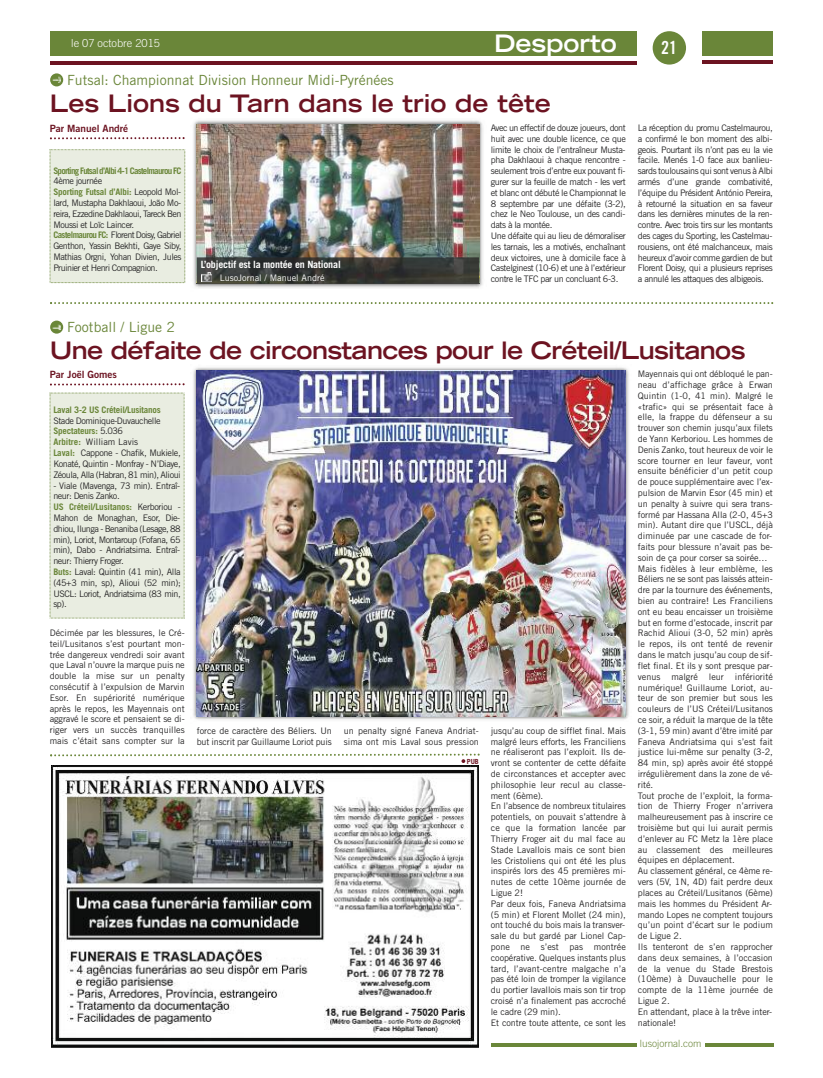
<style>
.page{position:relative;width:823px;height:1078px;background:#fff}
.page>*{position:absolute;margin:0;border:0;box-sizing:border-box;transform-origin:0 0}
.t1{font:700 expanded 24px "Trade Gothic LT";letter-spacing:-.025em;color:#6c1321}
.t2{font:700 expanded 24px "Trade Gothic LT";color:#6c1321}
.t3{font:700 expanded 24px "Trade Gothic LT";color:#fff}
.t4{font:18px "Trade Gothic LT Bold Cond Twenty";color:#fff}
.t5{font:14px "Trade Gothic LT";color:#6a8639}
.t6{font:300 11px "Trade Gothic LT";color:#fff}
.t7{font:700 10px "Trade Gothic LT";letter-spacing:-.015em;color:#fff}
.t8{font:10px "Trade Gothic LT Bold Two";color:#6c1321}
.t9{font:300 10px "Trade Gothic LT";color:#6a8639}
.t10{font:9px/10.8px "Trade Gothic LT";letter-spacing:-.01em;color:#272627}
.t11{font:9px/10.8px "Trade Gothic LT";letter-spacing:-.05em;color:#272627}
.t12{font:9px/10.8px "Trade Gothic LT";letter-spacing:-.045em;color:#272627}
.t13{font:700 9px "Trade Gothic LT";letter-spacing:-.08em;color:#6a8639}
.t14{font:700 9px "Trade Gothic LT";letter-spacing:-.02em;color:#6a8639}
.t15{font:9px "Trade Gothic LT";color:#fff}
.t16{font:700 7px "Trade Gothic LT";color:#6c1321}
.s1{font-weight:700;color:#6a8639}
</style>
<div class="page">
<div style="left:50px;top:31px;width:586px;height:25px;background:#6a8639"></div>
<hr style="left:50px;top:61px;width:586px;height:3px;background:#6c1321">
<div style="left:702px;top:31px;width:70px;height:25px;background:#6a8639"></div>
<hr style="left:702px;top:60px;width:70px;height:4px;background:#6c1321">
<div style="left:652px;top:31px;width:33px;height:34px;background:#6a8639;border-radius:50%"></div>
<img style="left:51px;top:765px;width:427px;height:282px">
<svg style="left:50px;top:753px;width:429px;height:9px"></svg>
<svg style="left:50px;top:73px;width:13px;height:13px"></svg>
<svg style="left:52px;top:75px;width:10px;height:8px"></svg>
<svg style="left:50px;top:302px;width:722px;height:2px"></svg>
<svg style="left:50px;top:137px;width:134px;height:2px"></svg>
<img style="left:193px;top:120px;width:290px;height:168px">
<img style="left:196px;top:124px;width:283px;height:160px">
<div style="left:50px;top:149px;width:135px;height:134px;background:#e9ede1"></div>
<div style="left:50px;top:392px;width:135px;height:226px;background:#e9ede1"></div>
<img style="left:197px;top:257px;width:281px;height:26px">
<svg style="left:201px;top:272px;width:10px;height:9px"></svg>
<svg style="left:50px;top:320px;width:13px;height:13px"></svg>
<svg style="left:52px;top:322px;width:10px;height:8px"></svg>
<svg style="left:50px;top:383px;width:134px;height:2px"></svg>
<img style="left:193px;top:367px;width:436px;height:353px">
<img style="left:197px;top:370px;width:427px;height:346px">
<svg style="left:491px;top:1043px;width:145px;height:3px"></svg>
<svg style="left:705px;top:1043px;width:67px;height:3px"></svg>
<p class="t6" style="left:71px;top:37px;width:90px">le 07 octobre 2015</p>
<h3 class="t5" style="left:67px;top:72px;width:328px">Futsal: Championnat Division Honneur Midi-Pyrénées</h3>
<h1 class="t3" style="left:494px;top:28px;width:124px">Desporto</h1>
<h2 class="t4" style="left:660px;top:37px;width:17px">21</h2>
<h1 class="t2" style="left:50px;top:87px;width:502px">Les Lions du Tarn dans le trio de tête</h1>
<p class="t8" style="left:50px;top:122px;width:80px">Par Manuel André</p>
<p class="t13" style="left:53px;top:165px;width:129px">Sporting Futsal d’Albi 4-1 Castelmaurou FC</p>
<p class="t11" style="left:53px;top:176px;width:129px">4ème journée<br><span class="s1">Sporting Futsal d’Albi:</span> Leopold Mol&shy;lard, Mustapha Dakhlaoui, João Mo&shy;reira, Ezzedine Dakhlaoui, Tareck Ben<br>Moussi et Loïc Laincer.<br><span class="s1">Castelmaurou FC:</span> Florent Doisy, Gabriel<br>Genthon, Yassin Bekhti, Gaye Siby,<br>Mathias Orgni, Yohan Divien, Jules<br>Pruinier et Henri Compagnion.</p>
<p class="t7" style="left:200px;top:258px;width:141px">L’objectif est la montée en National</p>
<p class="t15" style="left:219px;top:273px;width:106px">LusoJornal / Manuel André</p>
<p class="t12" style="left:490px;top:122px;width:136px">Avec un effectif de douze joueurs, dont huit avec une double licence, ce que limite le choix de l’entraîneur Musta&shy;pha Dakhlaoui à chaque rencontre - seulement trois d’entre eux pouvant fi&shy;gurer sur la feuille de match - les vert et blanc ont débuté le Championnat le 8 septembre par une défaite (3-2), chez le Neo Toulouse, un des candi&shy;dats à la montée.<br>Une défaite qui au lieu de démoraliser les tarnais, les a motivés, enchaînant deux victoires, une à domicile face à Castelginest (10-6) et une à l’extérieur contre le TFC par un concluant 6-3.</p>
<p class="t10" style="left:637px;top:122px;width:136px;text-align:justify">La réception du promu Castelmaurou, a confirmé le bon moment des albi&shy;geois. Pourtant ils n’ont pas eu la vie facile. Menés 1-0 face aux banlieu&shy;sards toulousains qui sont venus à Albi armés d’une grande combativité, l’équipe du Président António Pereira, à retourné la situation en sa faveur dans les dernières minutes de la ren&shy;contre. Avec trois tirs sur les montants des cages du Sporting, les Castelmau&shy;rousiens, ont été malchanceux, mais heureux d’avoir comme gardien de but Florent Doisy, qui a plusieurs reprises a annulé les attaques des albigeois.</p>
<h3 class="t5" style="left:67px;top:319px;width:109px">Football / Ligue 2</h3>
<p class="t8" style="left:50px;top:368px;width:69px">Par Joël Gomes</p>
<h1 class="t1" style="left:50px;top:334px;width:696px">Une défaite de circonstances pour le Créteil/Lusitanos</h1>
<p class="t10" style="left:637px;top:368px;width:136px">Mayennais qui ont débloqué le pan&shy;neau d’affichage grâce à Erwan<br>Quintin (1-0, 41 min). Malgré le «trafic» qui se présentait face à elle, la frappe du défenseur a su trouver son chemin jusqu’aux filets de Yann Kerboriou. Les hommes de<br>Denis Zanko, tout heureux de voir le score tourner en leur faveur, vont ensuite bénéficier d’un petit coup de pouce supplémentaire avec l’ex&shy;pulsion de Marvin Esor (45 min) et un penalty à suivre qui sera trans&shy;formé par Hassana Alla (2-0, 45+3 min). Autant dire que l’USCL, déjà diminuée par une cascade de for&shy;faits pour blessure n’avait pas be&shy;soin de ça pour corser sa soirée…<br>Mais fidèles à leur emblème, les<br>Béliers ne se sont pas laissés attein&shy;dre par la tournure des événements, bien au contraire! Les Franciliens ont eu beau encaisser un troisième but en forme d’estocade, inscrit par<br>Rachid Alioui (3-0, 52 min) après le repos, ils ont tenté de revenir dans le match jusqu’au coup de sif&shy;flet final. Et ils y sont presque par&shy;venus malgré leur infériorité numérique! Guillaume Loriot, au&shy;teur de son premier but sous les couleurs de l’US Créteil/Lusitanos ce soir, a réduit la marque de la tête (3-1, 59 min) avant d’être imité par<br>Faneva Andriatsima qui s’est fait justice lui-même sur penalty (3-2,<br>84 min, sp) après avoir été stoppé irrégulièrement dans la zone de vé&shy;rité.<br>Tout proche de l’exploit, la forma&shy;tion de Thierry Froger n’arrivera malheureusement pas à inscrire ce troisième but qui lui aurait permis d’enlever au FC Metz la 1ère place au classement des meilleures équipes en déplacement.<br>Au classement général, ce 4ème re&shy;vers (5V, 1N, 4D) fait perdre deux places au Créteil/Lusitanos (6ème) mais les hommes du Président Ar&shy;mando Lopes ne comptent toujours qu’un point d’écart sur le podium de Ligue 2.<br>Ils tenteront de s’en rapprocher dans deux semaines, à l’occasion de la venue du Stade Brestois (10ème) à Duvauchelle pour le compte de la 11ème journée de<br>Ligue 2.<br>En attendant, place à la trêve inter&shy;nationale!</p>
<p class="t14" style="left:53px;top:404px;width:109px">Laval 3-2 US Créteil/Lusitanos</p>
<p class="t11" style="left:53px;top:415px;width:129px">Stade Dominique-Duvauchelle<br><span class="s1">Spectateurs:</span> 5.036<br><span class="s1">Arbitre:</span> William Lavis<br><span class="s1">Laval:</span> Cappone - Chafik, Mukiele,<br>Konaté, Quintin - Monfray - N’Diaye,<br>Zéoula, Alla (Habran, 81 min), Alioui</p>
<p class="t11" style="left:53px;top:479px;width:129px">- Viale (Mavenga, 73 min). Entraî&shy;neur: Denis Zanko.<br><span class="s1">US Créteil/Lusitanos:</span> Kerboriou -<br>Mahon de Monaghan, Esor, Die&shy;dhiou, Ilunga - Benaniba (Lesage, 88 min), Loriot, Montaroup (Fofana, 65 min), Dabo - Andriatsima. Entraî&shy;neur: Thierry Froger.<br><span class="s1">Buts:</span> Laval: Quintin (41 min), Alla (45+3 min, sp), Alioui (52 min);<br>USCL: Loriot, Andriatsima (83 min, sp).</p>
<p class="t10" style="left:50px;top:627px;width:136px;text-align:justify">Décimée par les blessures, le Cré&shy;teil/Lusitanos s’est pourtant mon&shy;trée dangereux vendredi soir avant que Laval n’ouvre la marque puis ne double la mise sur un penalty consécutif à l’expulsion de Marvin Esor. En supériorité numérique après le repos, les Mayennais ont aggravé le score et pensaient se di&shy;riger vers un succès tranquilles mais c’était sans compter sur la</p>
<p class="t10" style="left:197px;top:725px;width:136px">force de caractère des Béliers. Un but inscrit par Guillaume Loriot puis</p>
<p class="t10" style="left:343px;top:725px;width:136px">un penalty signé Faneva Andriat&shy;sima ont mis Laval sous pression</p>
<p class="t10" style="left:490px;top:725px;width:136px">jusqu’au coup de sifflet final. Mais malgré leurs efforts, les Franciliens ne réaliseront pas l’exploit. Ils de&shy;vront se contenter de cette défaite de circonstances et accepter avec philosophie leur recul au classe&shy;ment (6ème).<br>En l’absence de nombreux titulaires potentiels, on pouvait s’attendre à ce que la formation lancée par<br>Thierry Froger ait du mal face au<br>Stade Lavallois mais ce sont bien les Cristoliens qui ont été les plus inspirés lors des 45 premières mi&shy;nutes de cette 10ème journée de<br>Ligue 2!<br>Par deux fois, Faneva Andriatsima (5 min) et Florent Mollet (24 min), ont touché du bois mais la transver&shy;sale du but gardé par Lionel Cap&shy;pone ne s’est pas montrée coopérative. Quelques instants plus tard, l’avant-centre malgache n’a pas été loin de tromper la vigilance du portier lavallois mais son tir trop croisé n’a finalement pas accroché le cadre (29 min).<br>Et contre toute attente, ce sont les</p>
<p class="t16" style="left:466px;top:756px;width:14px">PUB</p>
<p class="t9" style="left:639px;top:1036px;width:63px">lusojornal.com</p>
</div>
